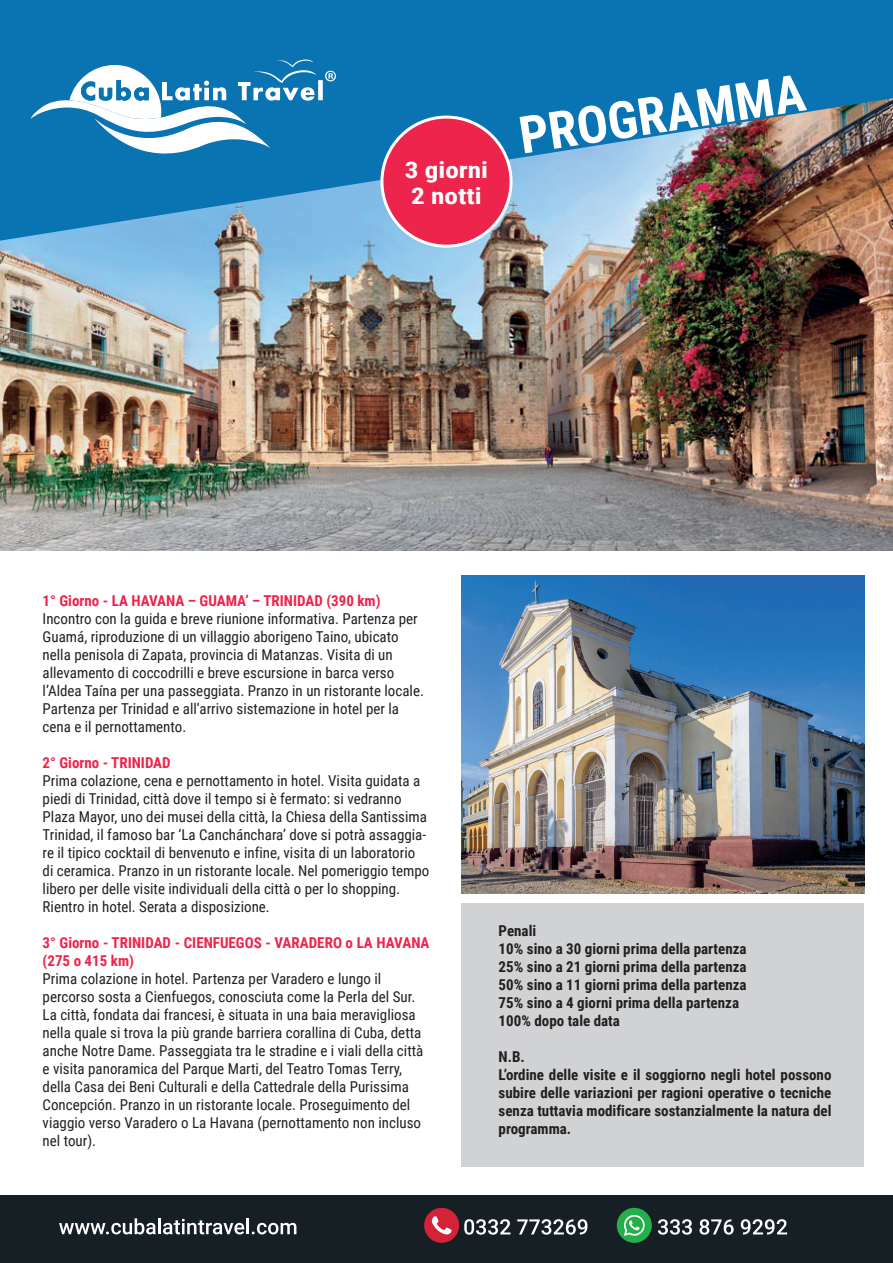
<style>
.page{position:relative;width:893px;height:1263px;background:#fff}
.page>*{position:absolute;margin:0;border:0;box-sizing:border-box;transform-origin:0 0}
.t1{font:700 51.75px "Roboto Condensed";color:#fff}
.t2{font:700 22.95px/26.5px "Roboto Condensed";color:#fff;scale:1.19 1}
.t3{font:15px/18px "Roboto Condensed";color:#231f20}
.t4{font:700 15px/18px "Roboto Condensed";color:#231f20}
.t5{font:700 15px/18px "Roboto Condensed";color:#ed244b}
</style>
<div class="page">
<img style="left:0;top:241px;width:893px;height:310px">
<img style="left:0;top:0;width:893px;height:241px">
<div style="left:382px;top:117px;width:129px;height:129px;background:#ed244b;border-radius:50%"></div>
<div style="left:380px;top:116px;width:133px;height:132px;border:3px solid #fff;border-radius:50%"></div>
<div style="left:0;top:1195px;width:893px;height:68px;background:#151f24"></div>
<div style="left:617px;top:1208px;width:35px;height:35px;background:#25af4a;border-radius:50%"></div>
<svg style="left:624px;top:1215px;width:21px;height:21px"></svg>
<svg style="left:658px;top:1219px;width:34px;height:16px"></svg>
<svg style="left:699px;top:1219px;width:35px;height:16px"></svg>
<svg style="left:741px;top:1219px;width:46px;height:15px"></svg>
<svg style="left:464px;top:1219px;width:46px;height:16px"></svg>
<svg style="left:517px;top:1219px;width:70px;height:16px"></svg>
<div style="left:424px;top:1208px;width:35px;height:35px;background:#d22339;border-radius:50%"></div>
<svg style="left:432px;top:1216px;width:19px;height:18px"></svg>
<svg style="left:59px;top:1218px;width:97px;height:16px"></svg>
<hr style="left:158px;top:1218px;width:3px;height:16px;background:#fff">
<svg style="left:163px;top:1219px;width:81px;height:15px"></svg>
<hr style="left:246px;top:1218px;width:3px;height:16px;background:#fff">
<svg style="left:252px;top:1223px;width:44px;height:11px"></svg>
<svg style="left:31px;top:60px;width:305px;height:94px"></svg>
<div style="left:462px;top:903px;width:402px;height:264px;background:#d1d2d4"></div>
<img style="left:462px;top:576px;width:402px;height:317px">
<h2 class="t2" style="left:405px;top:155px;width:71px">3 giorni<br>2 notti</h2>
<h1 class="t1" style="left:514px;top:100px;width:290px;rotate:-9deg">PROGRAMMA</h1>
<p class="t5" style="left:43px;top:591px;width:339px">1° Giorno - LA HAVANA – GUAMA’ – TRINIDAD (390 km)</p>
<p class="t3" style="left:43px;top:609px;width:383px">Incontro con la guida e breve riunione informativa. Partenza per Guamá, riproduzione di un villaggio aborigeno Taino, ubicato nella penisola di Zapata, provincia di Matanzas. Visita di un allevamento di coccodrilli e breve escursione in barca verso l’Aldea Taína per una passeggiata. Pranzo in un ristorante locale.<br>Partenza per Trinidad e all’arrivo sistemazione in hotel per la cena e il pernottamento.</p>
<p class="t5" style="left:43px;top:753px;width:130px">2° Giorno - TRINIDAD</p>
<p class="t3" style="left:43px;top:771px;width:388px">Prima colazione, cena e pernottamento in hotel. Visita guidata a piedi di Trinidad, città dove il tempo si è fermato: si vedranno Plaza Mayor, uno dei musei della città, la Chiesa della Santissima Trinidad, il famoso bar ‘La Canchánchara’ dove si potrà assaggia&shy;re il tipico cocktail di benvenuto e infine, visita di un laboratorio di ceramica. Pranzo in un ristorante locale. Nel pomeriggio tempo libero per delle visite individuali della città o per lo shopping.<br>Rientro in hotel. Serata a disposizione.</p>
<p class="t5" style="left:43px;top:933px;width:388px">3° Giorno - TRINIDAD - CIENFUEGOS - VARADERO o LA HAVANA (275 o 415 km)</p>
<p class="t3" style="left:43px;top:969px;width:382px">Prima colazione in hotel. Partenza per Varadero e lungo il percorso sosta a Cienfuegos, conosciuta come la Perla del Sur.<br>La città, fondata dai francesi, è situata in una baia meravigliosa nella quale si trova la più grande barriera corallina di Cuba, detta anche Notre Dame. Passeggiata tra le stradine e i viali della città e visita panoramica del Parque Marti, del Teatro Tomas Terry, della Casa dei Beni Culturali e della Cattedrale della Purissima Concepción. Pranzo in un ristorante locale. Proseguimento del viaggio verso Varadero o La Havana (pernottamento non incluso nel tour).</p>
<p class="t4" style="left:499px;top:921px;width:250px">Penali<br>10% sino a 30 giorni prima della partenza<br>25% sino a 21 giorni prima della partenza<br>50% sino a 11 giorni prima della partenza<br>75% sino a 4 giorni prima della partenza<br>100% dopo tale data</p>
<p class="t4" style="left:499px;top:1047px;width:334px">N.B.<br>L’ordine delle visite e il soggiorno negli hotel possono subire delle variazioni per ragioni operative o tecniche senza tuttavia modificare sostanzialmente la natura del programma.</p>
</div>
